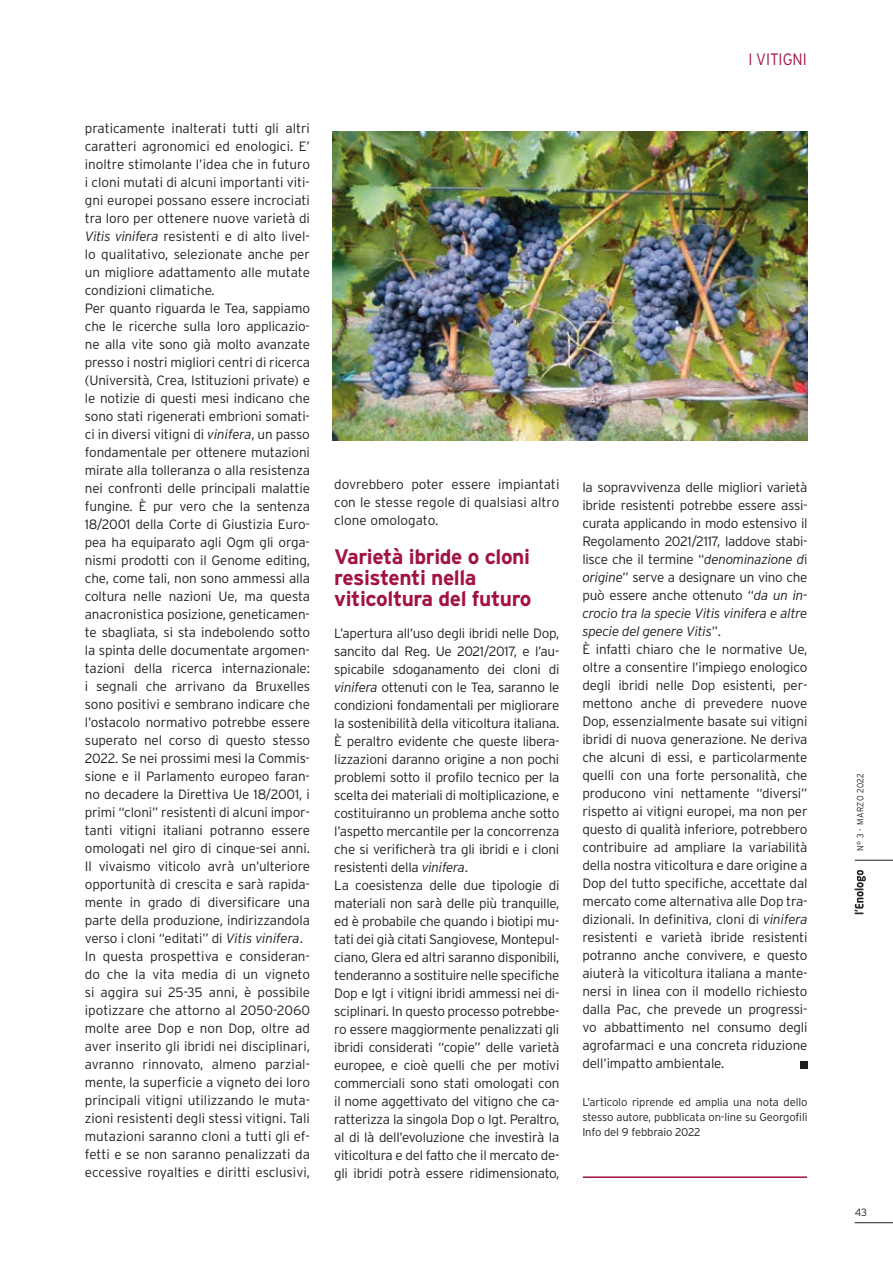
<style>
.page{position:relative;width:893px;height:1263px;background:#fff}
.page>*{position:absolute;margin:0;border:0;box-sizing:border-box;transform-origin:0 0}
.t1{font:700 21px/21px "Interstate";letter-spacing:-.02em;color:#a21340}
.t2{font:300 16.5px "Interstate";color:#a21340;scale:.9 1}
.t3{font:300 13.5px/18px "Interstate";letter-spacing:-.01em;color:#231f20}
.t4{font:300 11.25px/15px "Interstate";letter-spacing:-.01em;color:#231f20;text-align:justify}
.t5{font:300 10.5px "Interstate";color:#231f20}
.t6{font:300 9px "Interstate";letter-spacing:.03em;color:#231f20;scale:.9 1}
.s1{font-style:italic}
</style>
<div class="page">
<svg style="left:855px;top:870px;width:11px;height:44px"></svg>
<hr style="left:855px;top:860px;width:38px;height:1px;background:#231f20">
<hr style="left:855px;top:1222px;width:38px;height:1px;background:#231f20">
<hr style="left:583px;top:1176px;width:224px;height:2px;background:#a21340">
<div style="left:800px;top:1061px;width:7px;height:7px;background:#231f20"></div>
<img style="left:332px;top:132px;width:475px;height:308px">
<p class="t3" style="left:85px;top:119px;width:227px">praticamente inalterati tutti gli altri caratteri agronomici ed enologici. E’ inoltre stimolante l’idea che in futuro i cloni mutati di alcuni importanti viti&shy;gni europei possano essere incrociati tra loro per ottenere nuove varietà di <span class="s1">Vitis vinifera</span> resistenti e di alto livel&shy;lo qualitativo, selezionate anche per un migliore adattamento alle mutate condizioni climatiche.<br>Per quanto riguarda le Tea, sappiamo che le ricerche sulla loro applicazio&shy;ne alla vite sono già molto avanzate presso i nostri migliori centri di ricerca (Università, Crea, Istituzioni private) e le notizie di questi mesi indicano che sono stati rigenerati embrioni somati&shy;ci in diversi vitigni di <span class="s1">vinifera</span>, un passo fondamentale per ottenere mutazioni mirate alla tolleranza o alla resistenza nei confronti delle principali malattie fungine. È pur vero che la sentenza 18/2001 della Corte di Giustizia Euro&shy;pea ha equiparato agli Ogm gli orga&shy;nismi prodotti con il Genome editing, che, come tali, non sono ammessi alla coltura nelle nazioni Ue, ma questa anacronistica posizione, geneticamen&shy;te sbagliata, si sta indebolendo sotto la spinta delle documentate argomen&shy;tazioni della ricerca internazionale: i segnali che arrivano da Bruxelles sono positivi e sembrano indicare che l’ostacolo normativo potrebbe essere superato nel corso di questo stesso 2022. Se nei prossimi mesi la Commis&shy;sione e il Parlamento europeo faran&shy;no decadere la Direttiva Ue 18/2001, i primi “cloni” resistenti di alcuni impor&shy;tanti vitigni italiani potranno essere omologati nel giro di cinque-sei anni.<br>Il vivaismo viticolo avrà un’ulteriore opportunità di crescita e sarà rapida&shy;mente in grado di diversificare una parte della produzione, indirizzandola verso i cloni “editati” di <span class="s1">Vitis vinifera</span>.<br>In questa prospettiva e consideran&shy;do che la vita media di un vigneto si aggira sui 25-35 anni, è possibile ipotizzare che attorno al 2050-2060 molte aree Dop e non Dop, oltre ad aver inserito gli ibridi nei disciplinari, avranno rinnovato, almeno parzial&shy;mente, la superficie a vigneto dei loro principali vitigni utilizzando le muta&shy;zioni resistenti degli stessi vitigni. Tali mutazioni saranno cloni a tutti gli ef&shy;fetti e se non saranno penalizzati da eccessive royalties e diritti esclusivi,</p>
<p class="t2" style="left:748px;top:50px;width:67px">I VITIGNI</p>
<p class="t3" style="left:334px;top:475px;width:227px;text-align:justify">dovrebbero poter essere impiantati con le stesse regole di qualsiasi altro clone omologato.</p>
<h1 class="t1" style="left:334px;top:546px;width:199px">Varietà ibride o cloni resistenti nella viticoltura del futuro</h1>
<p class="t3" style="left:334px;top:624px;width:227px">L’apertura all’uso degli ibridi nelle Dop, sancito dal Reg. Ue 2021/2017, e l’au&shy;spicabile sdoganamento dei cloni di <span class="s1">vinifera</span> ottenuti con le Tea, saranno le condizioni fondamentali per migliorare la sostenibilità della viticoltura italiana.<br>È peraltro evidente che queste libera&shy;lizzazioni daranno origine a non pochi problemi sotto il profilo tecnico per la scelta dei materiali di moltiplicazione, e costituiranno un problema anche sotto l’aspetto mercantile per la concorrenza che si verificherà tra gli ibridi e i cloni resistenti della <span class="s1">vinifera</span>.<br>La coesistenza delle due tipologie di materiali non sarà delle più tranquille, ed è probabile che quando i biotipi mu&shy;tati dei già citati Sangiovese, Montepul&shy;ciano, Glera ed altri saranno disponibili, tenderanno a sostituire nelle specifiche Dop e Igt i vitigni ibridi ammessi nei di&shy;sciplinari. In questo processo potrebbe&shy;ro essere maggiormente penalizzati gli ibridi considerati “copie” delle varietà europee, e cioè quelli che per motivi commerciali sono stati omologati con il nome aggettivato del vitigno che ca&shy;ratterizza la singola Dop o Igt. Peraltro, al di là dell’evoluzione che investirà la viticoltura e del fatto che il mercato de&shy;gli ibridi potrà essere ridimensionato,</p>
<p class="t3" style="left:582px;top:478px;width:227px">la sopravvivenza delle migliori varietà ibride resistenti potrebbe essere assi&shy;curata applicando in modo estensivo il Regolamento 2021/2117, laddove stabi&shy;lisce che il termine “<span class="s1">denominazione d</span>i <span class="s1">origine</span>” serve a designare un vino che può essere anche ottenuto “<span class="s1">da un in&shy;crocio tra la specie Vitis vinifera e altre specie del genere Vitis</span>”.<br>È infatti chiaro che le normative Ue, oltre a consentire l’impiego enologico degli ibridi nelle Dop esistenti, per&shy;mettono anche di prevedere nuove Dop, essenzialmente basate sui vitigni ibridi di nuova generazione. Ne deriva che alcuni di essi, e particolarmente quelli con una forte personalità, che producono vini nettamente “diversi” rispetto ai vitigni europei, ma non per questo di qualità inferiore, potrebbero contribuire ad ampliare la variabilità della nostra viticoltura e dare origine a Dop del tutto specifiche, accettate dal mercato come alternativa alle Dop tra&shy;dizionali. In definitiva, cloni di <span class="s1">vinifera </span>resistenti e varietà ibride resistenti potranno anche convivere, e questo aiuterà la viticoltura italiana a mante&shy;nersi in linea con il modello richiesto dalla Pac, che prevede un progressi&shy;vo abbattimento nel consumo degli agrofarmaci e una concreta riduzione dell’impatto ambientale.</p>
<p class="t4" style="left:582px;top:1094px;width:227px">L’articolo riprende ed amplia una nota dello stesso autore, pubblicata on-line su Georgofili Info del 9 febbraio 2022</p>
<p class="t6" style="left:855px;top:851px;width:88px;rotate:-90deg">N° 3 - MARZO 2022</p>
<p class="t5" style="left:855px;top:1206px;width:14px">43</p>
</div>
